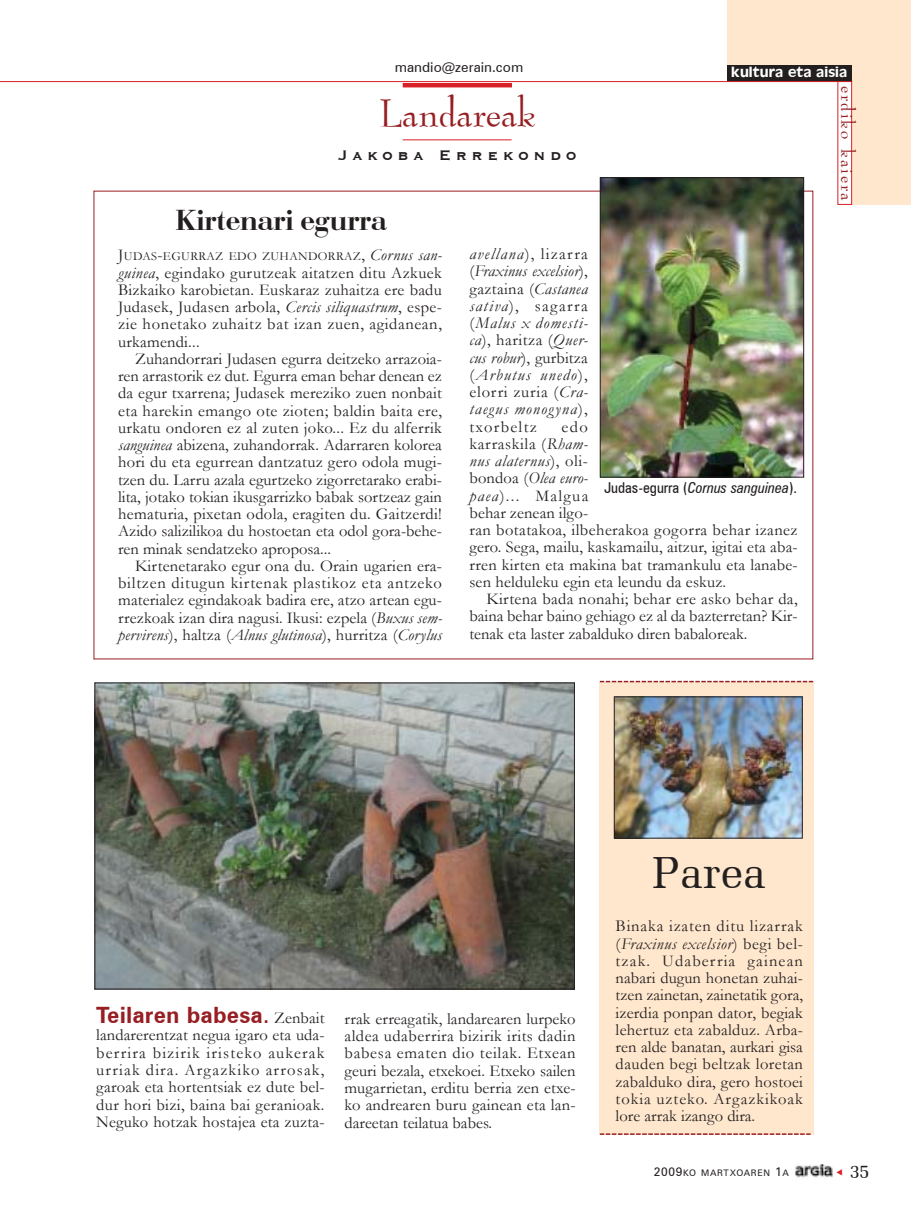
<style>
.page{position:relative;width:911px;height:1229px;background:#fff}
.page>*{position:absolute;margin:0;border:0;box-sizing:border-box;transform-origin:0 0}
.t1{font:45px "Bernadette";color:#971e22}
.t2{font:45px "Memoir";color:#231f1f}
.t3{font:30px "Bodoni";color:#231f1f}
.t4{font:700 22.5px "Zurich BT";letter-spacing:.005em;color:#971e22}
.t5{font:21px "Bernadette";letter-spacing:.09em;color:#971e22}
.t6{font:19.5px "Memoir";color:#231f1f}
.t7{font:18px "Copprpl Goth Bd BT";letter-spacing:.255em;color:#231f1f}
.t8{font:16.5px/17.2px "Garamond";letter-spacing:.01em;color:#231f1f;text-align:justify}
.t9{font:italic 16.5px/17.2px "Garamond";letter-spacing:.07em;color:#231f1f;text-align:justify}
.t10{font:15px "Zurich Cn BT";color:#231f1f}
.t11{font:15px "Antique Olive";letter-spacing:.005em;color:#fff}
.t12{font:13.5px "Zurich BT";color:#231f1f}
.t13{font:12.3px "Garamond";letter-spacing:.03em;color:#231f1f}
.t14{font:9px "Zurich BT";letter-spacing:.075em;color:#231f1f}
.s1{font-size:16.5px}
.s2{font-style:italic;font-size:16.5px}
.s3{font-style:italic}
.s4{font-style:normal}
.s5{font-weight:400}
.s6{font-family:"Garamond";font-weight:400;font-size:16.5px;color:#231f1f}
.s7{font-size:12px}
</style>
<div class="page">
<div style="left:727px;top:0;width:158px;height:67px;background:#ffe7ce"></div>
<div style="left:844px;top:0;width:66px;height:204px;background:#ffe7ce"></div>
<div style="left:837px;top:81px;width:14px;height:123px;background:#fff"></div>
<div style="left:727px;top:65px;width:125px;height:16px;background:#231f1f"></div>
<hr style="left:0;top:81px;width:851px;height:1px;background:#da2027">
<hr style="left:402px;top:83px;width:110px;height:4px;background:#da2027">
<hr style="left:402px;top:139px;width:109px;height:1px;background:#da2027">
<img style="left:795px;top:1164px;width:37px;height:14px">
<div style="left:600px;top:682px;width:213px;height:453px;background:#ffe7ce"></div>
<svg style="left:600px;top:681px;width:213px;height:1px"></svg>
<svg style="left:600px;top:1133px;width:210px;height:1px"></svg>
<img style="left:602px;top:179px;width:200px;height:296px">
<div style="left:600px;top:177px;width:204px;height:300px;border:1px solid #231f1f"></div>
<img style="left:616px;top:698px;width:184px;height:138px">
<div style="left:614px;top:696px;width:188px;height:142px;border:1px solid #231f1f"></div>
<img style="left:96px;top:684px;width:476px;height:303px">
<div style="left:94px;top:682px;width:480px;height:307px;border:1px solid #231f1f"></div>
<p class="t12" style="left:395px;top:59px;width:130px">mandio@zerain.com</p>
<h1 class="t1" style="left:379px;top:90px;width:158px">Landareak</h1>
<p class="t7" style="left:338px;top:145px;width:240px">Jakoba Errekondo</p>
<p class="t11" style="left:731px;top:67px;width:117px">kultura eta aisia</p>
<p class="t5" style="left:858px;top:86px;width:116px;rotate:90deg">erdiko kaiera</p>
<h2 class="t3" style="left:175px;top:209px;width:213px">Kirtenari egurra</h2>
<p class="t13" style="left:118px;top:250px;width:325px"><span class="s1">J</span>UDAS<span class="s1">-</span>EGURRAZ EDO ZUHANDORRAZ<span class="s1">,</span> <span class="s2">Cornus san-</span></p>
<p class="t8" style="left:118px;top:264px;width:325px"><span class="s3">guinea</span>, egindako gurutzeak aitatzen ditu Azkuek Bizkaiko karobietan. Euskaraz zuhaitza ere badu Judasek, Judasen arbola, <span class="s3">Cercis siliquastrum</span>, espe&shy;zie honetako zuhaitz bat izan zuen, agidanean, urkamendi...</p>
<p class="t8" style="left:118px;top:350px;width:325px;text-indent:17px">Zuhandorrari Judasen egurra deitzeko arrazoia&shy;ren arrastorik ez dut. Egurra eman behar denean ez da egur txarrena; Judasek mereziko zuen nonbait eta harekin emango ote zioten; baldin baita ere, urkatu ondoren ez al zuten joko... Ez du alferrik <span class="s3">sanguinea</span> abizena, zuhandorrak. Adarraren kolorea hori du eta egurrean dantzatuz gero odola mugi&shy;tzen du. Larru azala egurtzeko zigorretarako erabi&shy;lita, jotako tokian ikusgarrizko babak sortzeaz gain hematuria, pixetan odola, eragiten du. Gaitzerdi!<br>Azido salizilikoa du hostoetan eta odol gora-behe&shy;ren minak sendatzeko aproposa...</p>
<p class="t8" style="left:118px;top:557px;width:325px;text-indent:17px">Kirtenetarako egur ona du. Orain ugarien era&shy;biltzen ditugun kirtenak plastikoz eta antzeko materialez egindakoak badira ere, atzo artean egu&shy;rrezkoak izan dira nagusi. Ikusi: ezpela (<span class="s3">Buxus sem&shy;pervirens</span>), haltza (<span class="s3">Alnus glutinosa</span>), hurritza (<span class="s3">Corylus</span></p>
<p class="t9" style="left:469px;top:245px;width:120px">avellana<span class="s4">), lizarra (</span>Fraxinus excelsior<span class="s4">), gaztaina (</span>Castanea sativa<span class="s4">), sagarra (</span>Malus x domesti&shy;ca<span class="s4">), haritza (</span>Quer&shy;cus robur<span class="s4">), gurbitza (</span>Arbutus unedo<span class="s4">), elorri zuria (</span>Cra&shy;taegus monogyna<span class="s4">), txorbeltz</span></p>
<p class="t8" style="left:469px;top:418px;width:330px;text-align:left;text-indent:92px">edo<br>karraskila (<span class="s3">Rham-<br>nus alaternus</span>), oli-<br>bondoa (<span class="s3">Olea euro-<br>paea</span>)... Malgua<br>behar zenean ilgo-<br>ran botatakoa, ilbeherakoa gogorra behar izanez gero. Sega, mailu, kaskamailu, aitzur, igitai eta aba&shy;rren kirten eta makina bat tramankulu eta lanabe&shy;sen helduleku egin eta leundu da eskuz.</p>
<p class="t8" style="left:469px;top:590px;width:330px;text-indent:17px">Kirtena bada nonahi; behar ere asko behar da, baina behar baino gehiago ez al da bazterretan? Kir&shy;tenak eta laster zabalduko diren babaloreak.</p>
<p class="t10" style="left:604px;top:478px;width:194px">Judas-egurra (<span class="s3">Cornus sanguinea</span>).</p>
<h3 class="t4" style="left:96px;top:1001px;width:230px">Teilaren babesa<span class="s5">.</span> <span class="s6">Zenbait</span></h3>
<p class="t8" style="left:96px;top:1027px;width:230px">landarerentzat negua igaro eta uda&shy;berrira bizirik iristeko aukerak urriak dira. Argazkiko arrosak, garoak eta hortentsiak ez dute bel&shy;dur hori bizi, baina bai geranioak.<br>Neguko hotzak hostajea eta zuzta-</p>
<p class="t8" style="left:344px;top:1010px;width:232px">rrak erreagatik, landarearen lurpeko aldea udaberrira bizirik irits dadin babesa ematen dio teilak. Etxean geuri bezala, etxekoei. Etxeko sailen mugarrietan, erditu berria zen etxe&shy;ko andrearen buru gainean eta lan&shy;dareetan teilatua babes.</p>
<h1 class="t2" style="left:652px;top:847px;width:115px">Parea</h1>
<p class="t8" style="left:615px;top:917px;width:189px">Binaka izaten ditu lizarrak (<span class="s3">Fraxinus excelsior</span>) begi bel&shy;tzak. Udaberria gainean nabari dugun honetan zuhai&shy;tzen zainetan, zainetatik gora, izerdia ponpan dator, begiak lehertuz eta zabalduz. Arba&shy;ren alde banatan, aurkari gisa dauden begi beltzak loretan zabalduko dira, gero hostoei tokia uzteko. Argazkikoak lore arrak izango dira.</p>
<p class="t14" style="left:654px;top:1167px;width:136px"><span class="s7">2009</span>KO MARTXOAREN <span class="s7">1</span>A</p>
<p class="t6" style="left:849px;top:1160px;width:22px">35</p>
</div>
